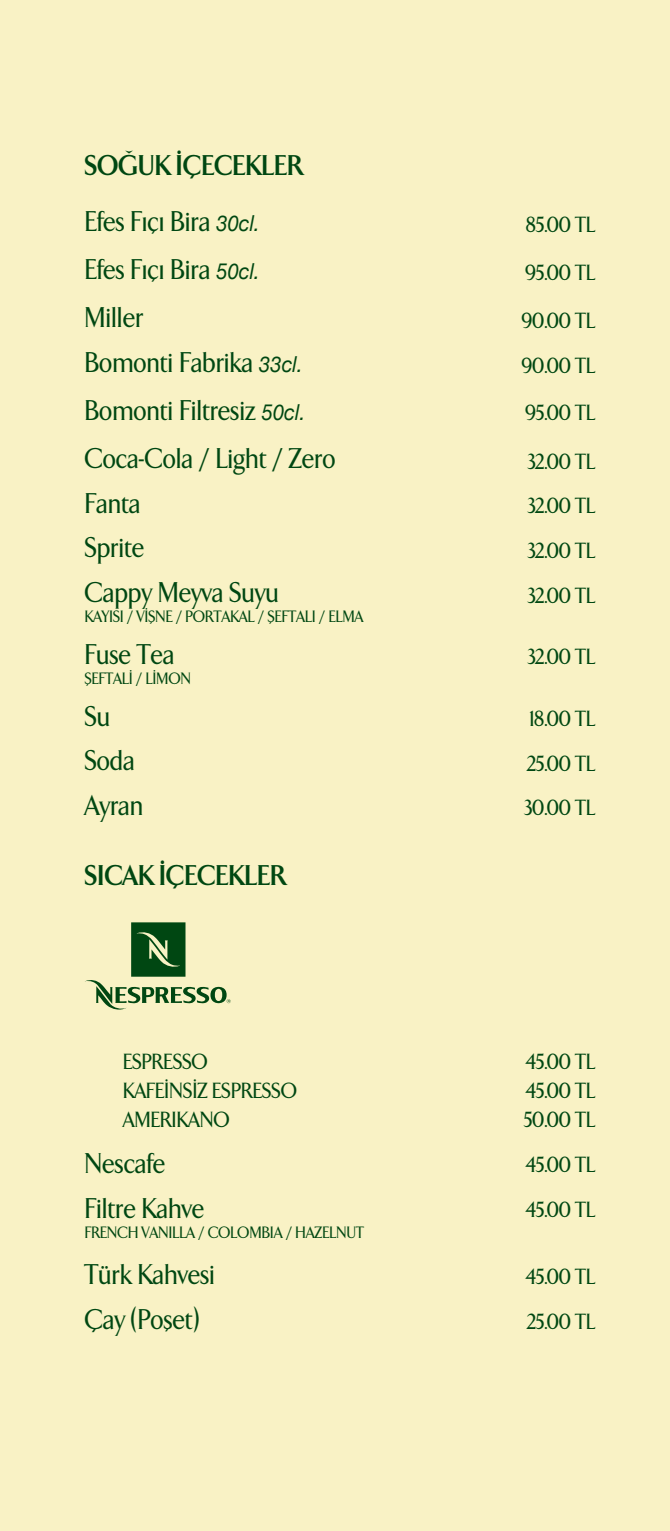
<style>
.page{position:relative;width:670px;height:1531px;background:#f9f2c5}
.page>*{position:absolute;margin:0;border:0;box-sizing:border-box;transform-origin:0 0}
.t1{font:29.25px/44.6px "Arrow Medium Turk";color:#004712;scale:.92 1}
.t2{font:29.25px "Arrow Bold Turk";color:#004712;scale:.92 1}
.t3{font:22.5px/29.2px "Arrow Medium Turk";color:#004712;scale:.92 1}
.t4{font:16.88px "Arrow Medium Turk";color:#004712;scale:.92 1}
.s1{font-family:"Helvetica Neue";font-style:italic;font-size:22.05px}
</style>
<div class="page">
<svg style="left:85px;top:922px;width:146px;height:88px"></svg>
<p class="t2" style="left:85px;top:149px;width:239px">SO⁄UK ‹ÇECEKLER</p>
<p class="t1" style="left:85px;top:198px;width:192px;line-height:48.1px">Efes F›ç› Bira <span class="s1">30cl.<br></span>Efes F›ç› Bira <span class="s1">50cl.</span></p>
<p class="t3" style="left:525px;top:201px;width:78px;line-height:47.9px">85.00 TL<br>95.00 TL</p>
<p class="t1" style="left:85px;top:296px;width:238px">Miller<br>Bomonti Fabrika <span class="s1">33cl.</span></p>
<p class="t1" style="left:85px;top:387px;width:274px;line-height:48.1px">Bomonti Filtresiz <span class="s1">50cl.<br></span>Coca-Cola / Light / Zero</p>
<p class="t1" style="left:85px;top:482px;width:213px">Fanta<br>Sprite<br>Cappy Meyva Suyu</p>
<p class="t4" style="left:85px;top:608px;width:304px">KAYISI / VİŞNE / PORTAKAL / ŞEFTALI / ELMA</p>
<p class="t1" style="left:85px;top:632px;width:99px">Fuse Tea</p>
<p class="t4" style="left:85px;top:669px;width:117px">ŞEFTALİ / LİMON</p>
<p class="t1" style="left:85px;top:694px;width:65px">Su<br>Soda<br>Ayran</p>
<p class="t2" style="left:85px;top:859px;width:220px">SICAK ‹ÇECEKLER</p>
<p class="t3" style="left:522px;top:299px;width:81px;line-height:44.6px">90.00 TL<br>90.00 TL</p>
<p class="t3" style="left:525px;top:389px;width:78px;line-height:48.8px">95.00 TL<br>32.00 TL</p>
<p class="t3" style="left:527px;top:484px;width:75px;line-height:44.8px;text-align:justify">32.00 TL 32.00 TL 32.00 TL</p>
<p class="t3" style="left:527px;top:643px;width:75px">32.00 TL</p>
<p class="t3" style="left:524px;top:696px;width:79px;line-height:44.6px;text-align:justify">18.00 TL 25.00 TL 30.00 TL</p>
<p class="t3" style="left:123px;top:1047px;width:190px">ESPRESSO<br>KAFE‹NS‹Z ESPRESSO<br>AMERIKANO</p>
<p class="t1" style="left:85px;top:1141px;width:132px">Nescafe<br>Filtre Kahve</p>
<p class="t4" style="left:85px;top:1224px;width:305px">FRENCH VANILLA / COLOMBIA / HAZELNUT</p>
<p class="t1" style="left:85px;top:1253px;width:143px">Türk Kahvesi<br>Çay (Poşet)</p>
<p class="t3" style="left:524px;top:1047px;width:79px;text-align:justify">45.00 TL 45.00 TL 50.00 TL</p>
<p class="t3" style="left:526px;top:1143px;width:77px;line-height:45px">45.00 TL<br>45.00 TL</p>
<p class="t3" style="left:526px;top:1254px;width:77px;line-height:45px">45.00 TL<br>25.00 TL</p>
</div>
